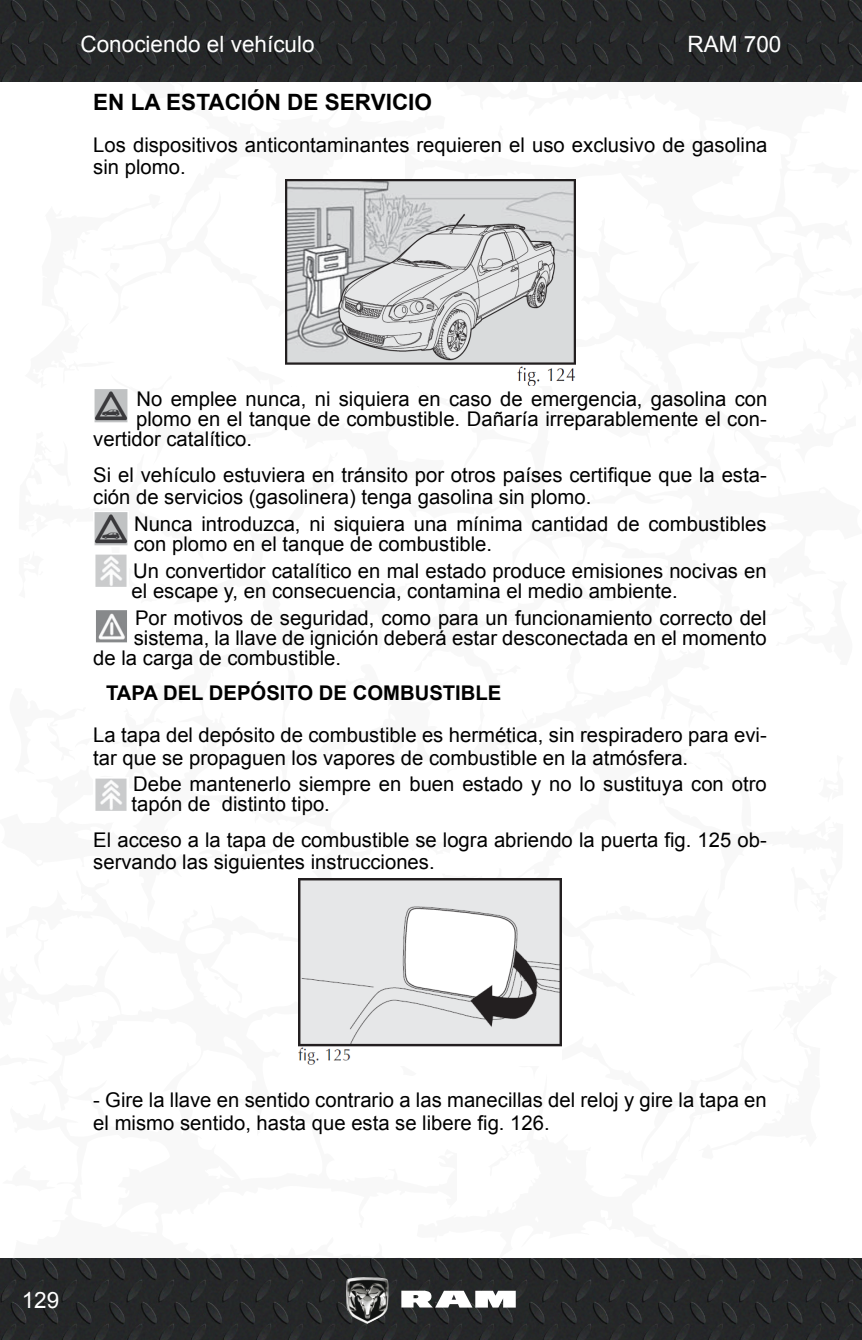
<style>
.page{position:relative;width:862px;height:1340px;background:#fff}
.page>*{position:absolute;margin:0;border:0;box-sizing:border-box;transform-origin:0 0}
.t1{font:22.5px "Arial";color:#fff}
._2_Subtítulo{font:700 22.5px "Arial";color:#000}
.Adver_Preca_Texto{font:20.25px/20.2px "Arial";color:#000}
._4_Normal{font:20.25px/22.5px "Arial";color:#000}
._3_Tercer_sub{font:700 20.25px "Arial";color:#000}
</style>
<div class="page">
<svg style="left:861px;top:39px;width:1px;height:1259px"></svg>
<img style="left:0;top:0;width:861px;height:81px">
<img style="left:0;top:1258px;width:861px;height:81px">
<svg style="left:401px;top:1290px;width:114px;height:17px"></svg>
<img style="left:346px;top:1276px;width:42px;height:47px">
<img style="left:285px;top:179px;width:290px;height:206px">
<img style="left:94px;top:389px;width:34px;height:34px">
<img style="left:94px;top:512px;width:34px;height:34px">
<img style="left:95px;top:554px;width:32px;height:33px">
<img style="left:96px;top:610px;width:31px;height:33px">
<img style="left:95px;top:778px;width:32px;height:33px">
<img style="left:298px;top:879px;width:263px;height:186px">
<p class="t1" style="left:80px;top:29px;width:235px">Conociendo el vehículo</p>
<p class="t1" style="left:687px;top:29px;width:95px">RAM 700</p>
<p class="_2_Subtítulo" style="left:93px;top:87px;width:340px">EN LA ESTACIÓN DE SERVICIO</p>
<p class="_4_Normal" style="left:93px;top:134px;width:675px">Los dispositivos anticontaminantes requieren el uso exclusivo de gasolina sin plomo.</p>
<p class="Adver_Preca_Texto" style="left:136px;top:389px;width:632px">No emplee nunca, ni siquiera en caso de emergencia, gasolina con</p>
<p class="Adver_Preca_Texto" style="left:136px;top:409px;width:631px">plomo en el tanque de combustible. Dañaría irreparablemente el con-</p>
<p class="Adver_Preca_Texto" style="left:93px;top:429px;width:160px">vertidor catalítico.</p>
<p class="_4_Normal" style="left:93px;top:463px;width:674px">Si el vehículo estuviera en tránsito por otros países certifique que la esta&shy;ción de servicios (gasolinera) tenga gasolina sin plomo.</p>
<p class="Adver_Preca_Texto" style="left:134px;top:514px;width:634px">Nunca introduzca, ni siquiera una mínima cantidad de combustibles con plomo en el tanque de combustible.</p>
<p class="Adver_Preca_Texto" style="left:131px;top:560px;width:636px">Un convertidor catalítico en mal estado produce emisiones nocivas en el escape y, en consecuencia, contamina el medio ambiente.</p>
<p class="Adver_Preca_Texto" style="left:135px;top:607px;width:632px">Por motivos de seguridad, como para un funcionamiento correcto del</p>
<p class="Adver_Preca_Texto" style="left:134px;top:628px;width:634px">sistema, la llave de ignición deberá estar desconectada en el momento</p>
<p class="Adver_Preca_Texto" style="left:93px;top:648px;width:249px">de la carga de combustible.</p>
<p class="_3_Tercer_sub" style="left:106px;top:679px;width:396px">TAPA DEL DEPÓSITO DE COMBUSTIBLE</p>
<p class="_4_Normal" style="left:93px;top:724px;width:674px">La tapa del depósito de combustible es hermética, sin respiradero para evi&shy;tar que se propaguen los vapores de combustible en la atmósfera.</p>
<p class="Adver_Preca_Texto" style="left:131px;top:774px;width:636px">Debe mantenerlo siempre en buen estado y no lo sustituya con otro tapón de distinto tipo.</p>
<p class="_4_Normal" style="left:93px;top:828px;width:674px">El acceso a la tapa de combustible se logra abriendo la puerta fig. 125 ob&shy;servando las siguientes instrucciones.</p>
<p class="_4_Normal" style="left:93px;top:1088px;width:674px">- Gire la llave en sentido contrario a las manecillas del reloj y gire la tapa en el mismo sentido, hasta que esta se libere fig. 126.</p>
<p class="t1" style="left:22px;top:1284px;width:39px">129</p>
</div>
